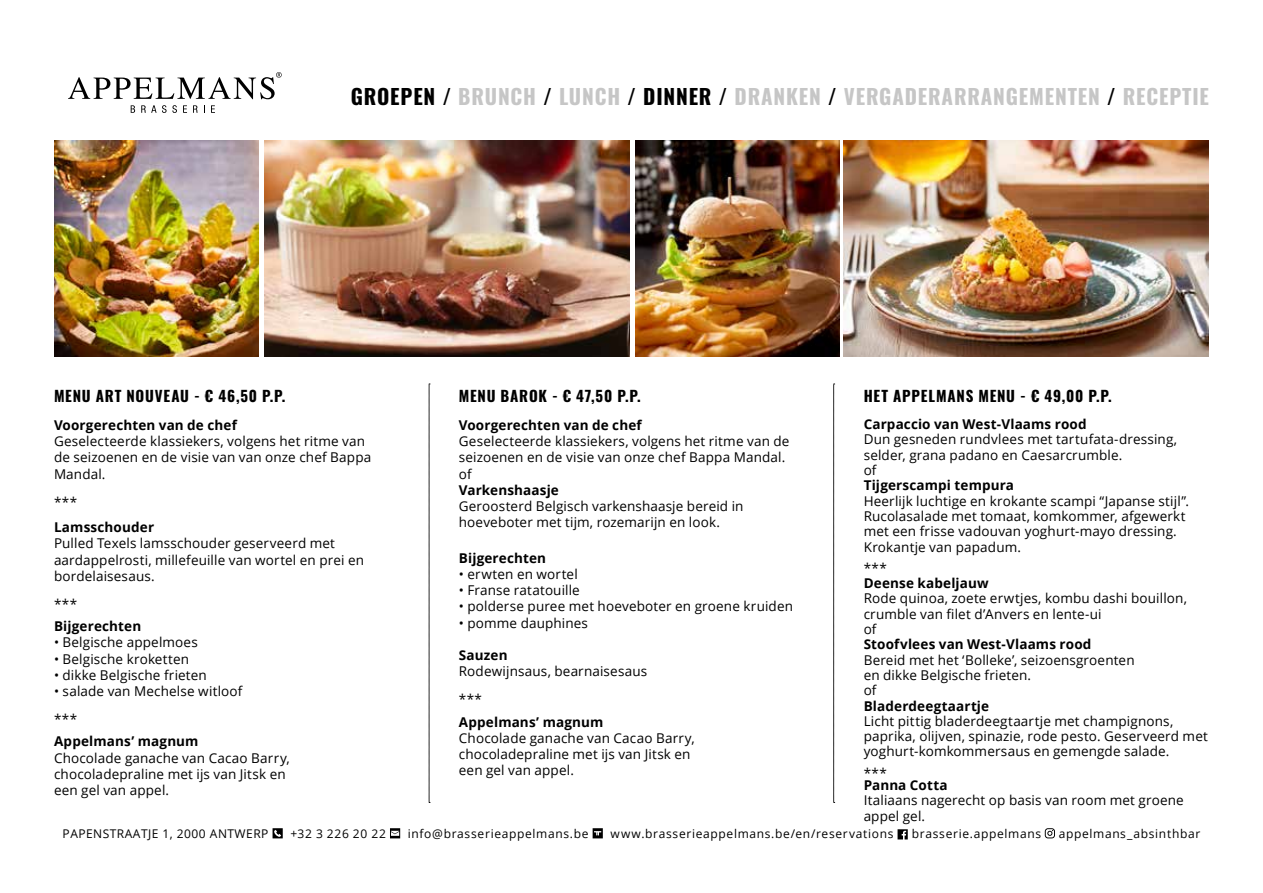
<style>
.page{position:relative;width:1263px;height:893px;background:#fff}
.page>*{position:absolute;margin:0;border:0;box-sizing:border-box;transform-origin:0 0}
.t1{font:700 21px "Oswald";letter-spacing:.04em;color:#c6c6c6}
.t2{font:700 15px "Oswald";letter-spacing:.055em;color:#000}
.t3{font:13.5px/15.3px "Open Sans";letter-spacing:.01em;color:#000}
.t4{font:700 13.5px "Open Sans";letter-spacing:.01em;color:#000}
.t5{font:12px "Open Sans";letter-spacing:.055em;color:#000}
.s1{color:#000}
</style>
<div class="page">
<svg style="left:273px;top:828px;width:10px;height:10px"></svg>
<svg style="left:390px;top:828px;width:10px;height:10px"></svg>
<svg style="left:593px;top:828px;width:10px;height:10px"></svg>
<svg style="left:897px;top:829px;width:11px;height:10px"></svg>
<svg style="left:1045px;top:828px;width:10px;height:10px"></svg>
<img style="left:54px;top:140px;width:204px;height:216px">
<img style="left:635px;top:140px;width:205px;height:216px">
<img style="left:264px;top:140px;width:365px;height:216px">
<svg style="left:429px;top:384px;width:1px;height:419px"></svg>
<svg style="left:833px;top:384px;width:2px;height:419px"></svg>
<svg style="left:68px;top:72px;width:214px;height:27px"></svg>
<svg style="left:131px;top:105px;width:4px;height:8px"></svg>
<svg style="left:141px;top:105px;width:36px;height:8px"></svg>
<svg style="left:183px;top:105px;width:4px;height:8px"></svg>
<svg style="left:193px;top:105px;width:5px;height:8px"></svg>
<svg style="left:211px;top:105px;width:4px;height:8px"></svg>
<img style="left:844px;top:140px;width:365px;height:216px">
<h1 class="t1" style="left:351px;top:85px;width:860px"><span class="s1">GROEPEN /</span> BRUNCH <span class="s1">/</span> LUNCH <span class="s1">/ DINNER /</span> DRANKEN <span class="s1">/</span> VERGADERARRANGEMENTEN <span class="s1">/</span> RECEPTIE</h1>
<p class="t2" style="left:54px;top:388px;width:233px">MENU ART NOUVEAU - € 46,50 P.P.</p>
<p class="t4" style="left:54px;top:416px;width:184px">Voorgerechten van de chef</p>
<p class="t3" style="left:54px;top:433px;width:319px;line-height:16.2px">Geselecteerde klassiekers, volgens het ritme van de seizoenen en de visie van van onze chef Bappa<br>Mandal.</p>
<p class="t3" style="left:54px;top:494px;width:25px">***</p>
<p class="t4" style="left:54px;top:518px;width:102px">Lamsschouder</p>
<p class="t3" style="left:54px;top:535px;width:312px;line-height:16.2px">Pulled Texels lamsschouder geserveerd met aardappelrosti, millefeuille van wortel en prei en bordelaisesaus.</p>
<p class="t3" style="left:54px;top:596px;width:25px">***</p>
<p class="t4" style="left:54px;top:617px;width:89px">Bijgerechten</p>
<p class="t3" style="left:54px;top:634px;width:145px">• Belgische appelmoes</p>
<p class="t3" style="left:54px;top:651px;width:136px">• Belgische kroketten</p>
<p class="t3" style="left:54px;top:667px;width:154px">• dikke Belgische frieten</p>
<p class="t3" style="left:54px;top:677px;width:190px;line-height:28.2px">• salade van Mechelse witloof ***</p>
<p class="t4" style="left:54px;top:732px;width:146px">Appelmans’ magnum</p>
<p class="t3" style="left:54px;top:749px;width:237px;line-height:16.2px">Chocolade ganache van Cacao Barry, chocoladepraline met ijs van Jitsk en een gel van appel.</p>
<p class="t2" style="left:459px;top:388px;width:183px">MENU BAROK - € 47,50 P.P.</p>
<p class="t4" style="left:459px;top:416px;width:184px">Voorgerechten van de chef</p>
<p class="t3" style="left:459px;top:433px;width:332px;line-height:16.2px">Geselecteerde klassiekers, volgens het ritme van de seizoenen en de visie van onze chef Bappa Mandal. of</p>
<p class="t4" style="left:459px;top:480px;width:102px">Varkenshaasje</p>
<p class="t3" style="left:459px;top:498px;width:286px;line-height:16.2px">Geroosterd Belgisch varkenshaasje bereid in hoeveboter met tijm, rozemarijn en look.</p>
<p class="t4" style="left:459px;top:548px;width:89px">Bijgerechten</p>
<p class="t3" style="left:459px;top:566px;width:120px">• erwten en wortel</p>
<p class="t3" style="left:459px;top:582px;width:123px">• Franse ratatouille</p>
<p class="t3" style="left:459px;top:598px;width:336px">• polderse puree met hoeveboter en groene kruiden</p>
<p class="t3" style="left:459px;top:615px;width:131px">• pomme dauphines</p>
<p class="t4" style="left:459px;top:645px;width:50px">Sauzen</p>
<p class="t3" style="left:459px;top:657px;width:190px;line-height:28.2px">Rodewijnsaus, bearnaisesaus ***</p>
<p class="t4" style="left:459px;top:712px;width:146px">Appelmans’ magnum</p>
<p class="t3" style="left:459px;top:729px;width:237px;line-height:16.2px">Chocolade ganache van Cacao Barry, chocoladepraline met ijs van Jitsk en een gel van appel.</p>
<p class="t2" style="left:864px;top:388px;width:250px">HET APPELMANS MENU - € 49,00 P.P.</p>
<p class="t4" style="left:864px;top:415px;width:225px">Carpaccio van West-Vlaams rood</p>
<p class="t3" style="left:864px;top:432px;width:315px">Dun gesneden rundvlees met tartufata-dressing, selder, grana padano en Caesarcrumble.<br>of</p>
<p class="t4" style="left:864px;top:476px;width:152px">Tijgerscampi tempura</p>
<p class="t3" style="left:864px;top:493px;width:327px">Heerlijk luchtige en krokante scampi “Japanse stijl”.<br>Rucolasalade met tomaat, komkommer, afgewerkt met een frisse vadouvan yoghurt-mayo dressing.<br>Krokantje van papadum.</p>
<p class="t3" style="left:864px;top:560px;width:25px">***</p>
<p class="t4" style="left:864px;top:574px;width:126px">Deense kabeljauw</p>
<p class="t3" style="left:864px;top:591px;width:325px">Rode quinoa, zoete erwtjes, kombu dashi bouillon, crumble van filet d’Anvers en lente-ui<br>of</p>
<p class="t4" style="left:864px;top:635px;width:229px">Stoofvlees van West-Vlaams rood</p>
<p class="t3" style="left:864px;top:652px;width:272px">Bereid met het ‘Bolleke’, seizoensgroenten en dikke Belgische frieten.<br>of</p>
<p class="t4" style="left:864px;top:696px;width:127px">Bladerdeegtaartje</p>
<p class="t3" style="left:864px;top:713px;width:346px">Licht pittig bladerdeegtaartje met champignons, paprika, olijven, spinazie, rode pesto. Geserveerd met yoghurt-komkommersaus en gemengde salade.</p>
<p class="t3" style="left:864px;top:765px;width:25px">***</p>
<p class="t4" style="left:864px;top:776px;width:85px">Panna Cotta</p>
<p class="t3" style="left:864px;top:792px;width:322px">Italiaans nagerecht op basis van room met groene appel gel.</p>
<p class="t5" style="left:63px;top:826px;width:207px">PAPENSTRAATJE 1, 2000 ANTWERP</p>
<p class="t5" style="left:290px;top:826px;width:97px">+32 3 226 20 22</p>
<p class="t5" style="left:408px;top:826px;width:182px">info@brasserieappelmans.be</p>
<p class="t5" style="left:610px;top:826px;width:284px">www.brasserieappelmans.be/en/reservations</p>
<p class="t5" style="left:912px;top:826px;width:131px">brasserie.appelmans</p>
<p class="t5" style="left:1059px;top:826px;width:143px">appelmans_absinthbar</p>
</div>
